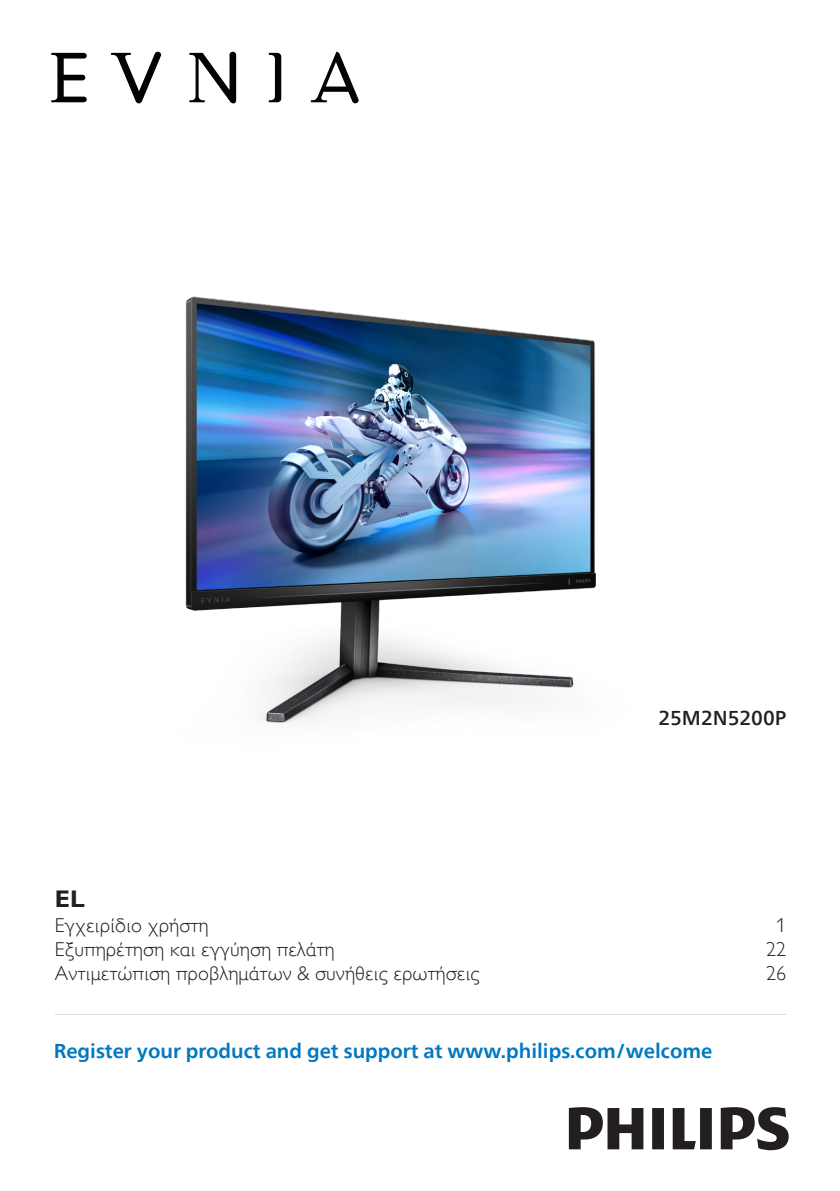
<style>
.page{position:relative;width:840px;height:1191px;background:#fff}
.page>*{position:absolute;margin:0;border:0;box-sizing:border-box;transform-origin:0 0}
.t1{font:700 24px "Gill Sans Alt One WGL";color:#231f20}
.t2{font:20px "Gill Sans Alt One WGL Light";color:#231f20}
.t3{font:700 20px "Neue Frutiger World";color:#0079c2}
.t4{font:500 20px "Neue Frutiger World";color:#231f20}
</style>
<div class="page">
<hr style="left:55px;top:1014px;width:730px;height:1px;background:#dcdddf">
<svg style="left:111px;top:52px;width:50px;height:51px"></svg>
<svg style="left:189px;top:52px;width:47px;height:51px"></svg>
<svg style="left:269px;top:53px;width:12px;height:49px"></svg>
<svg style="left:311px;top:52px;width:47px;height:51px"></svg>
<svg style="left:51px;top:53px;width:36px;height:49px"></svg>
<svg style="left:568px;top:1107px;width:220px;height:43px"></svg>
<img style="left:185px;top:296px;width:411px;height:427px">
<p class="t4" style="left:658px;top:702px;width:129px">25M2N5200P</p>
<p class="t1" style="left:55px;top:882px;width:31px">EL</p>
<p class="t2" style="left:55px;top:912px;width:155px">Εγχειρίδιο χρήστη</p>
<p class="t2" style="left:775px;top:912px;width:11px">1</p>
<p class="t2" style="left:55px;top:936px;width:281px">Εξυπηρέτηση και εγγύηση πελάτη</p>
<p class="t2" style="left:765px;top:936px;width:21px">22</p>
<p class="t2" style="left:55px;top:960px;width:426px">Αντιμετώπιση προβλημάτων &amp; συνήθεις ερωτήσεις</p>
<p class="t2" style="left:765px;top:960px;width:21px">26</p>
<p class="t3" style="left:54px;top:1033px;width:659px">Register your product and get support at www.philips.com/welcome</p>
</div>
